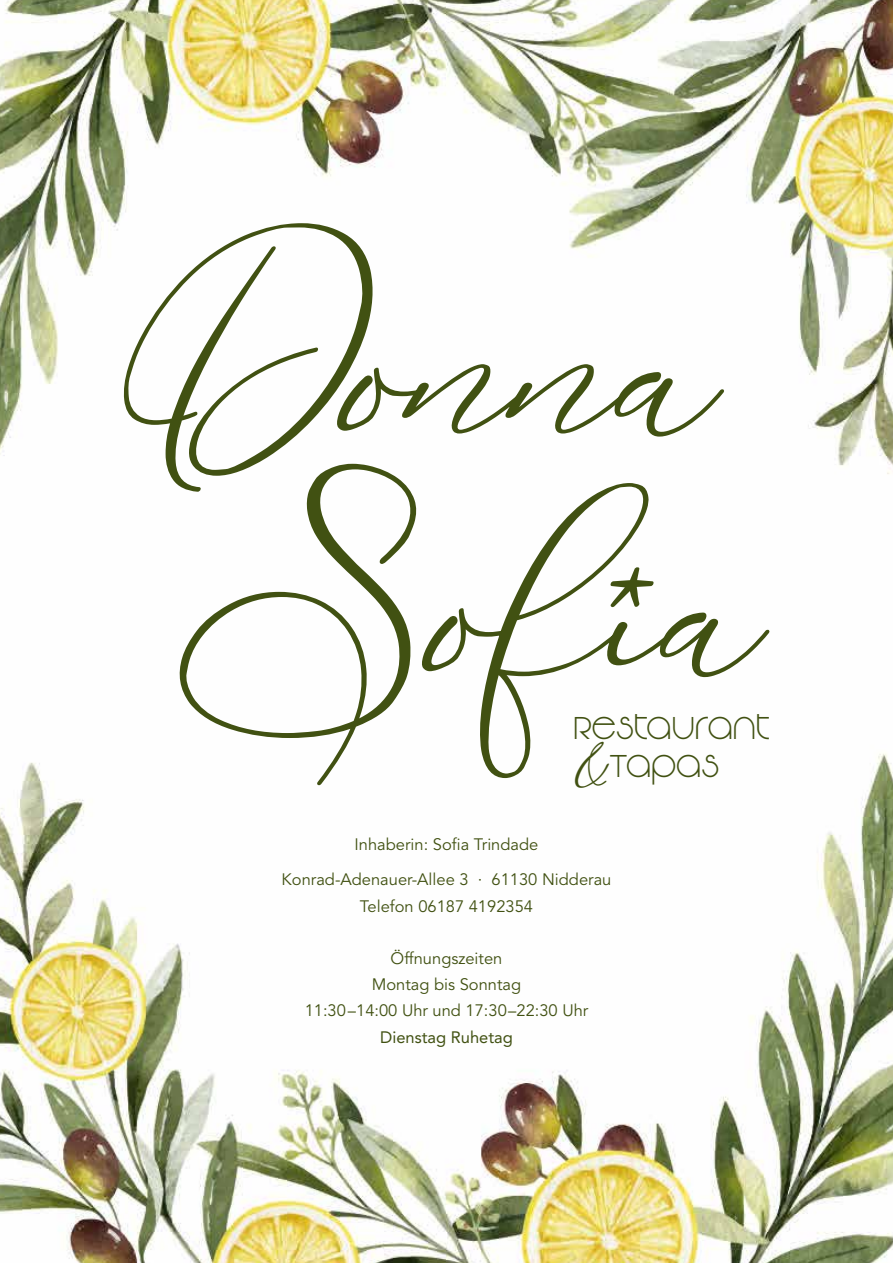
<style>
.page{position:relative;width:893px;height:1263px;background:#fff}
.page>*{position:absolute;margin:0;border:0;box-sizing:border-box;transform-origin:0 0}
.t1{font:31.35px/37.7px "Vonique 92";color:#415112}
.t2{font:16.5px/26.2px "Avenir";color:#415112;text-align:center}
.t3{font:16.5px "Avenir";color:#415112}
.s1{font-family:"Driana Brideth";font-style:italic;font-size:42px}
</style>
<div class="page">
<img style="left:0;top:0;width:893px;height:1263px">
<svg style="left:123px;top:223px;width:646px;height:562px"></svg>
<svg style="left:610px;top:567px;width:44px;height:40px"></svg>
<h1 class="t1" style="left:573px;top:713px;width:199px">RESTAURANT <span class="s1">&amp;</span>&amp; TAPAS</h1>
<p class="t2" style="left:282px;top:827px;width:331px;line-height:35.2px">Inhaberin: Sofia Trindade<br>Konrad-Adenauer-Allee 3 · 61130 Nidderau</p>
<p class="t2" style="left:360px;top:893px;width:175px">Telefon 06187 4192354</p>
<p class="t2" style="left:305px;top:946px;width:285px">Öffnungszeiten<br>Montag bis Sonntag<br>11:30–14:00 Uhr und 17:30–22:30 Uhr</p>
<p class="t3" style="left:380px;top:1027px;width:134px">Dienstag Ruhetag</p>
</div>
